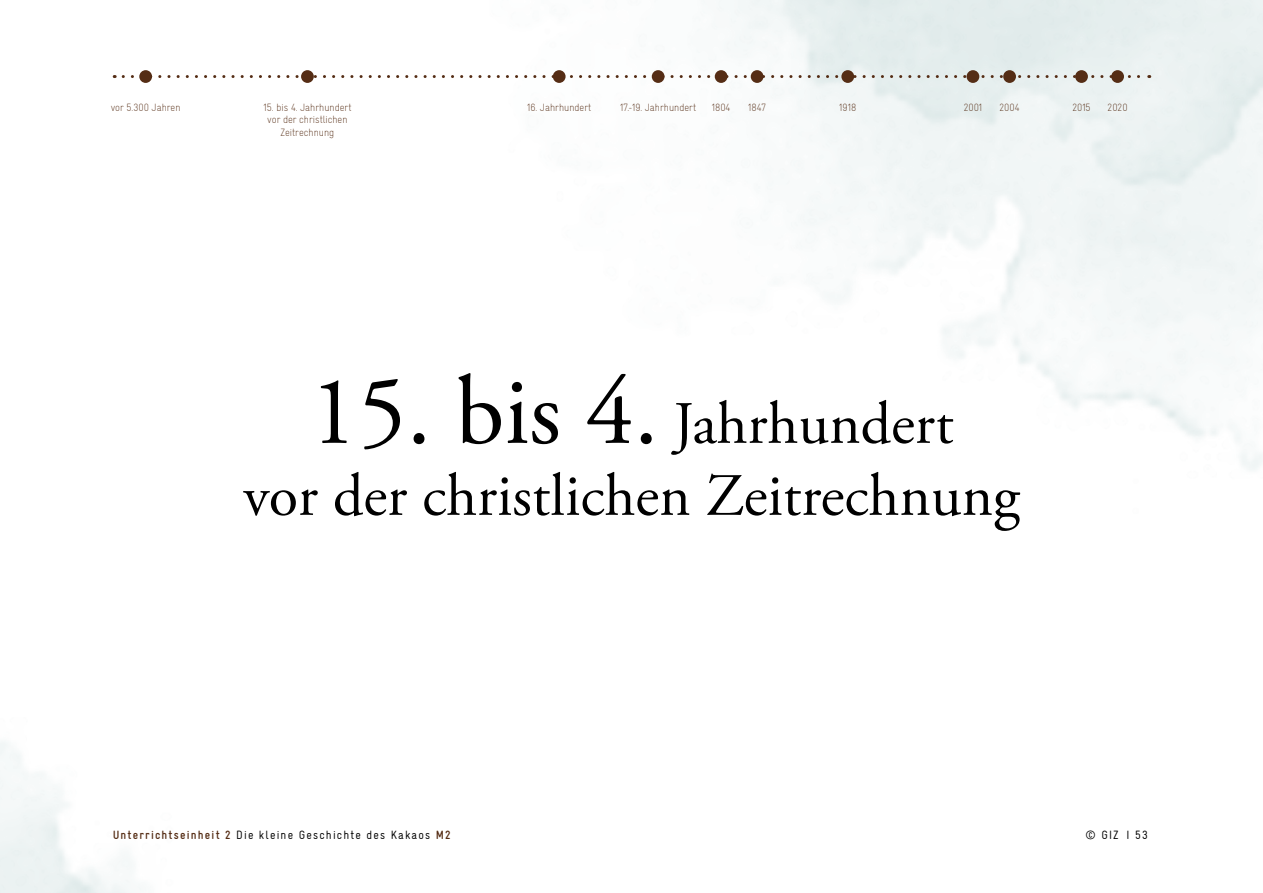
<style>
.page{position:relative;width:1263px;height:893px;background:#fff}
.page>*{position:absolute;margin:0;border:0;box-sizing:border-box;transform-origin:0 0}
.t1{font:60px/72px "Adobe Garamond Pro";color:#000;text-align:center}
.t2{font:condensed 12px "Gravur LL";letter-spacing:.1em;color:#000}
.t3{font:300 condensed 10.5px/12.6px "Gravur LL";color:#552d15;text-align:center}
.s1{font-size:97.5px}
.s2{font-weight:700;color:#552d15}
</style>
<div class="page">
<img style="left:0;top:0;width:1263px;height:893px">
<svg style="left:123px;top:75px;width:1027px;height:3px"></svg>
<div style="left:139px;top:70px;width:13px;height:13px;background:#552d15;border-radius:50%"></div>
<div style="left:301px;top:70px;width:13px;height:13px;background:#552d15;border-radius:50%"></div>
<div style="left:553px;top:70px;width:13px;height:13px;background:#552d15;border-radius:50%"></div>
<div style="left:652px;top:70px;width:12px;height:13px;background:#552d15;border-radius:50%"></div>
<div style="left:715px;top:70px;width:12px;height:13px;background:#552d15;border-radius:50%"></div>
<div style="left:751px;top:70px;width:12px;height:13px;background:#552d15;border-radius:50%"></div>
<div style="left:841px;top:70px;width:13px;height:13px;background:#552d15;border-radius:50%"></div>
<div style="left:966px;top:70px;width:13px;height:13px;background:#552d15;border-radius:50%"></div>
<div style="left:1003px;top:70px;width:13px;height:13px;background:#552d15;border-radius:50%"></div>
<div style="left:1075px;top:70px;width:13px;height:13px;background:#552d15;border-radius:50%"></div>
<div style="left:1111px;top:70px;width:13px;height:13px;background:#552d15;border-radius:50%"></div>
<p class="t3" style="left:111px;top:101px;width:71px">vor 5.300 Jahren</p>
<p class="t3" style="left:263px;top:101px;width:89px">15. bis 4. Jahrhundert vor der christlichen<br>Zeitrechnung</p>
<p class="t3" style="left:527px;top:101px;width:66px">16. Jahrhundert</p>
<p class="t3" style="left:620px;top:101px;width:77px">17.-19. Jahrhundert</p>
<p class="t3" style="left:712px;top:101px;width:20px">1804</p>
<p class="t3" style="left:748px;top:101px;width:19px">1847</p>
<p class="t3" style="left:839px;top:101px;width:19px">1918</p>
<p class="t3" style="left:964px;top:101px;width:20px">2001</p>
<p class="t3" style="left:999px;top:101px;width:22px">2004</p>
<p class="t3" style="left:1072px;top:101px;width:20px">2015</p>
<p class="t3" style="left:1107px;top:101px;width:22px">2020</p>
<h1 class="t1" style="left:243px;top:390px;width:778px"><span class="s1">15. bis 4.</span> Jahrhundert<br>vor der christlichen Zeitrechnung</h1>
<p class="t2" style="left:113px;top:827px;width:340px"><span class="s2">Unterrichtseinheit 2</span> Die kleine Geschichte des Kakaos <span class="s2">M2</span></p>
<p class="t2" style="left:1085px;top:827px;width:64px">© GIZ I 53</p>
</div>
